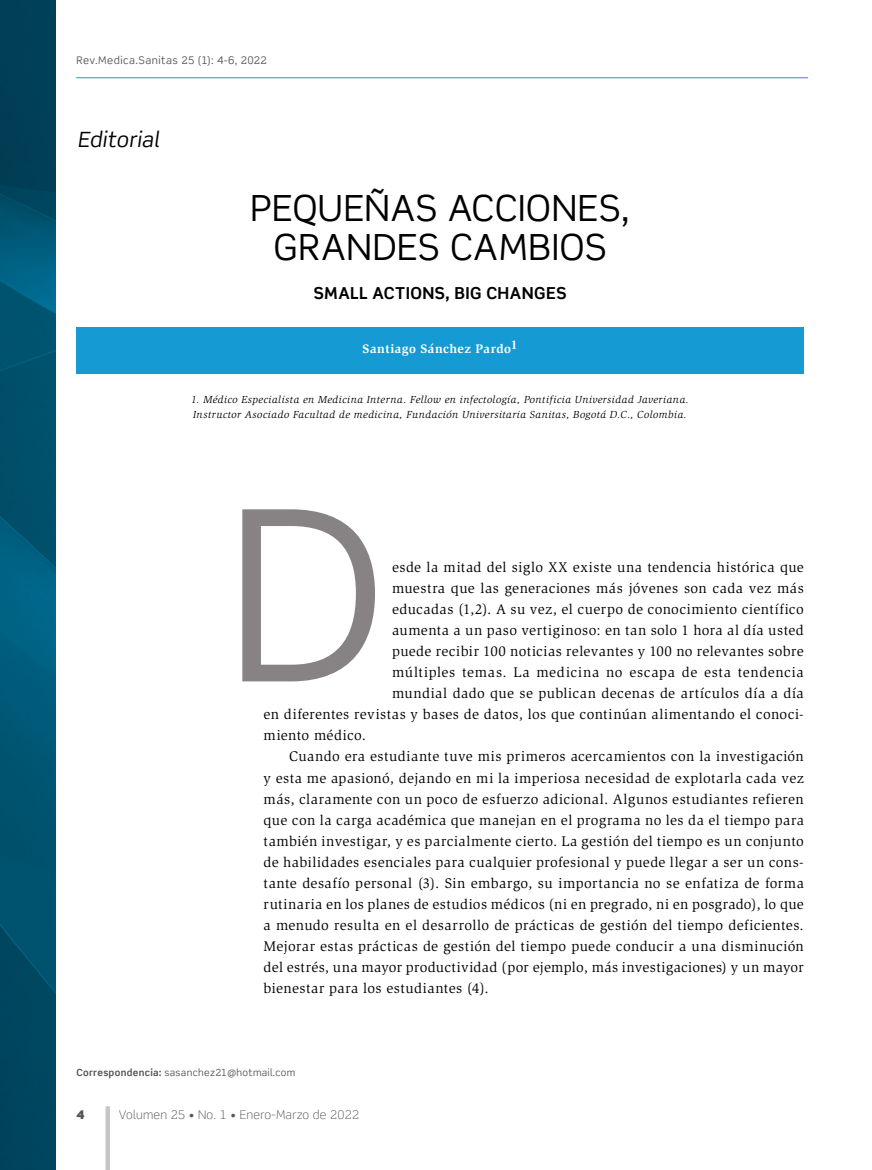
<style>
.page{position:relative;width:872px;height:1170px;background:#fff}
.page>*{position:absolute;margin:0;border:0;box-sizing:border-box;transform-origin:0 0}
._05Tit_princ{font:36px/39px "Scene Std";letter-spacing:.02em;color:#000;text-align:center}
._04Antetitulo{font:italic 21px "Scene Std";letter-spacing:.02em;color:#000}
._06Tit_ingles{font:700 16.5px "Scene Std";letter-spacing:.025em;color:#000}
._01Body_text{font:14.4px/21px "Slimbach Std";letter-spacing:.025em;color:#000;text-align:justify}
._02Body_sin_sang{font:14.4px "Slimbach Std";letter-spacing:.03em;color:#000}
._02Body_sin_sang-2{font:14.4px "Slimbach Std";letter-spacing:.05em;color:#000}
._07Autores{font:700 12.75px "Slimbach Std";letter-spacing:.03em;color:#fff}
.t1{font:300 12px "Scene Std";letter-spacing:.025em;color:#575756}
.t2{font:900 12px "Scene Std";color:#575756}
._08Filiacion_Autores{font:italic 10.5px/15px "Slimbach Std";letter-spacing:.045em;color:#000}
.t3{font:10.5px "Scene Std";letter-spacing:.045em;color:#575756}
._03pie_de_pagina{font:9.75px "Scene Std";letter-spacing:.03em;color:#575756}
.s1{font-style:inherit}
.s2{font-weight:700}
</style>
<div class="page">
<hr style="left:106px;top:1106px;width:4px;height:63px;background:#c6c6c6">
<hr style="left:76px;top:77px;width:732px;height:1px;background:#169ad3">
<img style="left:0;top:0;width:55px;height:1169px">
<div style="left:76px;top:327px;width:727px;height:47px;background:#169ad3"></div>
<svg style="left:242px;top:509px;width:133px;height:172px"></svg>
<p class="t3" style="left:77px;top:53px;width:192px">Rev.Medica.Sanitas <span class="s1">25 (1): 4-6, 2022</span></p>
<p class="_04Antetitulo" style="left:78px;top:127px;width:83px">Editorial</p>
<p class="_05Tit_princ" style="left:250px;top:188px;width:381px">PEQUEÑAS ACCIONES,<br>GRANDES CAMBIOS</p>
<p class="_06Tit_ingles" style="left:314px;top:283px;width:254px">SMALL ACTIONS, BIG CHANGES</p>
<p class="_07Autores" style="left:363px;top:341px;width:156px">Santiago Sánchez Pardo1</p>
<p class="_08Filiacion_Autores" style="left:191px;top:392px;width:499px">1. Médico Especialista en Medicina Interna. Fellow en infectología, Pontificia Universidad Javeriana.<br>Instructor Asociado Facultad de medicina, Fundación Universitaria Sanitas, Bogotá D.C., Colombia.</p>
<p class="_02Body_sin_sang" style="left:392px;top:559px;width:413px">esde la mitad del siglo XX existe una tendencia histórica que</p>
<p class="_02Body_sin_sang" style="left:392px;top:580px;width:413px">muestra que las generaciones más jóvenes son cada vez más</p>
<p class="_02Body_sin_sang" style="left:392px;top:601px;width:413px">educadas (1,2). A su vez, el cuerpo de conocimiento científico</p>
<p class="_02Body_sin_sang" style="left:392px;top:622px;width:413px">aumenta a un paso vertiginoso: en tan solo 1 hora al día usted</p>
<p class="_02Body_sin_sang" style="left:392px;top:643px;width:413px">puede recibir 100 noticias relevantes y 100 no relevantes sobre</p>
<p class="_02Body_sin_sang-2" style="left:392px;top:664px;width:413px">múltiples temas. La medicina no escapa de esta tendencia</p>
<p class="_02Body_sin_sang" style="left:392px;top:685px;width:413px">mundial dado que se publican decenas de artículos día a día</p>
<p class="_02Body_sin_sang" style="left:263px;top:706px;width:542px">en diferentes revistas y bases de datos, los que continúan alimentando el conoci-</p>
<p class="_02Body_sin_sang" style="left:263px;top:727px;width:104px">miento médico.</p>
<p class="_01Body_text" style="left:263px;top:746px;width:542px;text-indent:26px">Cuando era estudiante tuve mis primeros acercamientos con la investigación y esta me apasionó, dejando en mi la imperiosa necesidad de explotarla cada vez más, claramente con un poco de esfuerzo adicional. Algunos estudiantes refieren que con la carga académica que manejan en el programa no les da el tiempo para también investigar, y es parcialmente cierto. La gestión del tiempo es un conjunto de habilidades esenciales para cualquier profesional y puede llegar a ser un cons&shy;tante desafío personal (3). Sin embargo, su importancia no se enfatiza de forma rutinaria en los planes de estudios médicos (ni en pregrado, ni en posgrado), lo que a menudo resulta en el desarrollo de prácticas de gestión del tiempo deficientes.<br>Mejorar estas prácticas de gestión del tiempo puede conducir a una disminución del estrés, una mayor productividad (por ejemplo, más investigaciones) y un mayor bienestar para los estudiantes (4).</p>
<p class="_03pie_de_pagina" style="left:76px;top:1066px;width:220px"><span class="s2">Correspondencia:</span> sasanchez21@hotmail.com</p>
<p class="t2" style="left:76px;top:1106px;width:10px">4</p>
<p class="t1" style="left:119px;top:1106px;width:242px">Volumen 25 • No. 1 • Enero-Marzo de 2022</p>
</div>
